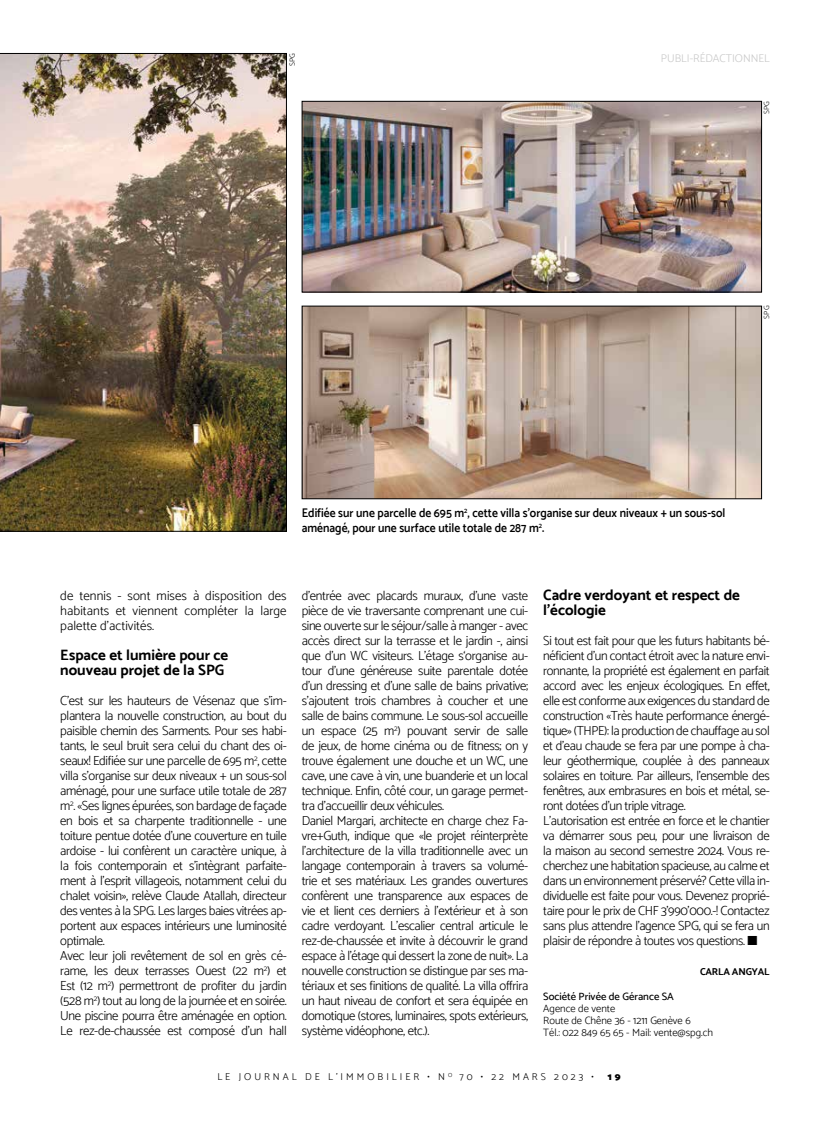
<style>
.page{position:relative;width:830px;height:1134px;background:#fff}
.page>*{position:absolute;margin:0;border:0;box-sizing:border-box;transform-origin:0 0}
.t1{font:700 15px/15px "Catamaran";color:#000}
.t2{font:300 13.12px/15px "Catamaran";letter-spacing:-.025em;color:#000}
.t3{font:600 12.5px/15px "Catamaran";color:#000;scale:.92 1}
.t4{font:300 11.25px "Catamaran";color:#c8c8c8}
.t5{font:300 10.62px/11.9px "Catamaran";color:#000}
.t6{font:500 10.62px "Catamaran";color:#000}
.t7{font:300 10px "Catamaran";letter-spacing:.3em;color:#000}
.t8{font:700 10px "Catamaran";letter-spacing:-.015em;color:#000}
.t9{font:900 10px "Catamaran";color:#000}
.t10{font:300 7.5px "Catamaran";letter-spacing:.01em;color:#000}
</style>
<div class="page">
<img style="left:0;top:53px;width:286px;height:479px">
<img style="left:303px;top:103px;width:456px;height:187px">
<div style="left:301px;top:101px;width:460px;height:191px;border:1px solid #000"></div>
<img style="left:303px;top:308px;width:456px;height:189px">
<div style="left:301px;top:306px;width:460px;height:193px;border:1px solid #000"></div>
<p class="t10" style="left:287px;top:66px;width:14px;rotate:-90deg">SPG</p>
<p class="t4" style="left:660px;top:52px;width:110px">PUBLI-RÉDACTIONNEL</p>
<p class="t10" style="left:761px;top:114px;width:14px;rotate:-90deg">SPG</p>
<p class="t10" style="left:761px;top:319px;width:14px;rotate:-90deg">SPG</p>
<p class="t3" style="left:301px;top:505px;width:461px">Edifiée sur une parcelle de 695 m<sup>2</sup>, cette villa s’organise sur deux niveaux + un sous-sol aménagé, pour une surface utile totale de 287 m<sup>2</sup>.</p>
<p class="t2" style="left:60px;top:588px;width:228px;text-align:justify">de tennis - sont mises à disposition des habitants et viennent compléter la large palette d’activités.</p>
<p class="t1" style="left:60px;top:647px;width:169px">Espace et lumière pour ce nouveau projet de la SPG</p>
<p class="t2" style="left:60px;top:693px;width:228px">C’est sur les hauteurs de Vésenaz que s’im&shy;plantera la nouvelle construction, au bout du paisible chemin des Sarments. Pour ses habi&shy;tants, le seul bruit sera celui du chant des oi&shy;seaux! Edifiée sur une parcelle de 695 m<sup>2</sup>, cette villa s’organise sur deux niveaux + un sous-sol aménagé, pour une surface utile totale de 287 m<sup>2</sup>. «Ses lignes épurées, son bardage de façade en bois et sa charpente traditionnelle - une toiture pentue dotée d’une couverture en tuile ardoise - lui confèrent un caractère unique, à la fois contemporain et s’intègrant parfaite&shy;ment à l’esprit villageois, notamment celui du chalet voisin», relève Claude Atallah, directeur des ventes à la SPG. Les larges baies vitrées ap&shy;portent aux espaces intérieurs une luminosité optimale.<br>Avec leur joli revêtement de sol en grès cé&shy;rame, les deux terrasses Ouest (22 m<sup>2</sup>) et Est (12 m<sup>2</sup>) permettront de profiter du jardin (528 m<sup>2</sup>) tout au long de la journée et en soirée.<br>Une piscine pourra être aménagée en option.<br>Le rez-de-chaussée est composé d’un hall</p>
<p class="t2" style="left:301px;top:588px;width:228px">d’entrée avec placards muraux, d’une vaste pièce de vie traversante comprenant une cui&shy;sine ouverte sur le séjour/salle à manger - avec accès direct sur la terrasse et le jardin -, ainsi que d’un WC visiteurs. L’étage s‘organise au&shy;tour d’une généreuse suite parentale dotée d’un dressing et d’une salle de bains privative; s’ajoutent trois chambres à coucher et une salle de bains commune. Le sous-sol accueille un espace (25 m<sup>2</sup>) pouvant servir de salle de jeux, de home cinéma ou de fitness; on y trouve également une douche et un WC, une cave, une cave à vin, une buanderie et un local technique. Enfin, côté cour, un garage permet&shy;tra d’accueillir deux véhicules.<br>Daniel Margari, architecte en charge chez Fa&shy;vre+Guth, indique que «le projet réinterprète l’architecture de la villa traditionnelle avec un langage contemporain à travers sa volumé&shy;trie et ses matériaux. Les grandes ouvertures confèrent une transparence aux espaces de vie et lient ces derniers à l’extérieur et à son cadre verdoyant. L’escalier central articule le rez-de-chaussée et invite à découvrir le grand espace à l’étage qui dessert la zone de nuit». La nouvelle construction se distingue par ses ma&shy;tériaux et ses finitions de qualité. La villa offrira un haut niveau de confort et sera équipée en domotique (stores, luminaires, spots extérieurs, système vidéophone, etc.).</p>
<p class="t1" style="left:543px;top:587px;width:198px">Cadre verdoyant et respect de l’écologie</p>
<p class="t2" style="left:543px;top:633px;width:228px">Si tout est fait pour que les futurs habitants bé&shy;néficient d’un contact étroit avec la nature envi&shy;ronnante, la propriété est également en parfait accord avec les enjeux écologiques. En effet, elle est conforme aux exigences du standard de construction «Très haute performance énergé&shy;tique» (THPE): la production de chauffage au sol et d’eau chaude se fera par une pompe à cha&shy;leur géothermique, couplée à des panneaux solaires en toiture. Par ailleurs, l’ensemble des fenêtres, aux embrasures en bois et métal, se&shy;ront dotées d’un triple vitrage.<br>L’autorisation est entrée en force et le chantier va démarrer sous peu, pour une livraison de la maison au second semestre 2024. Vous re&shy;cherchez une habitation spacieuse, au calme et dans un environnement préservé? Cette villa in&shy;dividuelle est faite pour vous. Devenez proprié&shy;taire pour le prix de CHF 3’990’000.-! Contactez sans plus attendre l’agence SPG, qui se fera un plaisir de répondre à toutes vos questions. ■</p>
<p class="t8" style="left:699px;top:966px;width:71px">CARLA ANGYAL</p>
<p class="t6" style="left:543px;top:990px;width:132px">Société Privée de Gérance SA</p>
<p class="t5" style="left:543px;top:1003px;width:171px">Agence de vente<br>Route de Chêne 36 - 1211 Genève 6<br>Tél.: 022 849 65 65 - Mail: vente@spg.ch</p>
<p class="t7" style="left:217px;top:1071px;width:378px">LE JOURNAL DE L’IMMOBILIER • N <sup>O</sup> 70 • 22 MARS 2023 •</p>
<p class="t9" style="left:607px;top:1071px;width:15px">1 9</p>
</div>
